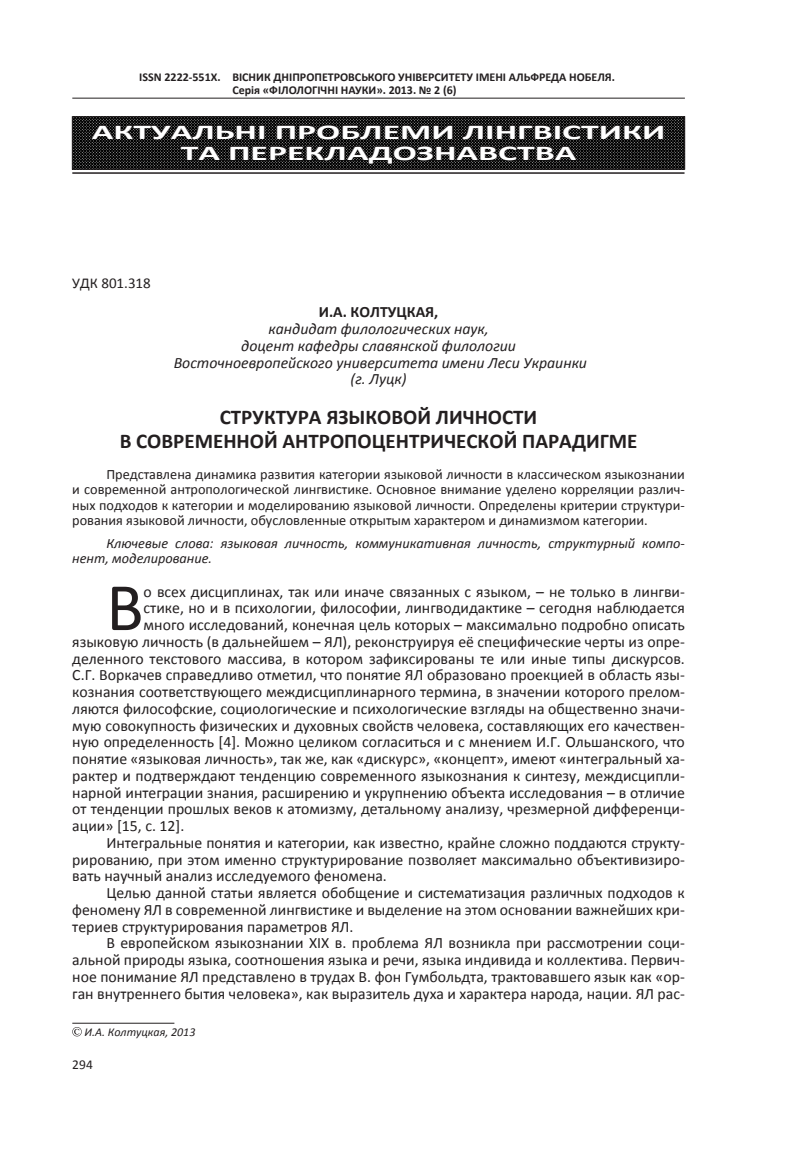
<style>
.page{position:relative;width:787px;height:1149px;background:#fff}
.page>*{position:absolute;margin:0;border:0;box-sizing:border-box;transform-origin:0 0}
.Буквица{font:68.55px "Calibri";color:#231f20}
.Название_статьи{font:700 21px "Calibri";color:#231f20}
.Рубрика{font:700 21px/21px "Calibri";color:#fff;text-align:center;scale:1.7 1}
.Буквица-2{font:15.75px "Calibri";color:#231f20}
.ОСНОВНОЙ{font:15.75px/16.8px "Calibri";color:#231f20;text-align:justify}
.место_работ{font:italic 15.75px "Calibri";color:#231f20}
.автор{font:700 15.75px "Calibri";color:#231f20}
.УДК{font:15px "Calibri";color:#231f20}
.анотация{font:14.25px/15px "Calibri";color:#231f20;text-align:justify}
.ключ_слова{font:italic 14.25px/15px "Calibri";color:#231f20}
.t1{font:13.5px "Calibri";color:#231f20}
.t2{font:700 12px/12.8px "Calibri";color:#231f20}
.знак_охрани{font:italic 12px "Calibri";color:#231f20}
</style>
<div class="page">
<hr style="left:72px;top:98px;width:613px;height:1px;background:#231f20">
<hr style="left:72px;top:1022px;width:102px;height:1px;background:#231f20">
<svg style="left:72px;top:1027px;width:10px;height:9px"></svg>
<img style="left:74px;top:119px;width:609px;height:48px">
<div style="left:72px;top:117px;width:613px;height:52px;border:1px solid #231f20"></div>
<hr style="left:72px;top:172px;width:612px;height:2px;background:#231f20">
<svg style="left:91px;top:118px;width:573px;height:46px"></svg>
<p class="t2" style="left:232px;top:71px;width:384px;text-indent:-93px">ISSN 2222-551Х. ВІСНИК ДНІПРОПЕТРОВСЬКОГО УНІВЕРСИТЕТУ ІМЕНІ АЛЬФРЕДА НОБЕЛЯ.<br>Серія «ФІЛОЛОГІЧНІ НАУКИ». 2013. № 2 (6)</p>
<p class="Рубрика" style="left:92px;top:121px;width:339px">АКТУАЛЬНІ ПРОБЛЕМИ ЛІНГВІСТИКИ<br>ТА ПЕРЕКЛАДОЗНАВСТВА</p>
<p class="УДК" style="left:72px;top:273px;width:80px">УДК 801.318</p>
<p class="автор" style="left:319px;top:302px;width:121px">И.А. КОЛТУЦКАЯ,</p>
<p class="место_работ" style="left:268px;top:318px;width:222px">кандидат филологических наук,</p>
<p class="место_работ" style="left:241px;top:335px;width:276px">доцент кафедры славянской филологии</p>
<p class="место_работ" style="left:174px;top:351px;width:415px">Восточноевропейского университета имени Леси Украинки</p>
<p class="место_работ" style="left:350px;top:368px;width:57px">(г. Луцк)</p>
<p class="Название_статьи" style="left:220px;top:404px;width:319px">СТРУКТУРА ЯЗЫКОВОЙ ЛИЧНОСТИ</p>
<p class="Название_статьи" style="left:120px;top:427px;width:519px">В СОВРЕМЕННОЙ АНТРОПОЦЕНТРИЧЕСКОЙ ПАРАДИГМЕ</p>
<p class="анотация" style="left:72px;top:467px;width:614px;text-indent:34px">Представлена динамика развития категории языковой личности в классическом языкознании и современной антропологической лингвистике. Основное внимание уделено корреляции различ&shy;ных подходов к категории и моделированию языковой личности. Определены критерии структури&shy;рования языковой личности, обусловленные открытым характером и динамизмом категории.</p>
<p class="ключ_слова" style="left:72px;top:535px;width:614px;text-indent:34px">Ключевые слова: языковая личность, коммуникативная личность, структурный компо&shy;нент, моделирование.</p>
<p class="Буквица" style="left:106px;top:563px;width:39px">В</p>
<p class="Буквица-2" style="left:144px;top:581px;width:543px">о всех дисциплинах, так или иначе связанных с языком, – не только в лингви-</p>
<p class="Буквица-2" style="left:144px;top:598px;width:543px">стике, но и в психологии, философии, лингводидактике – сегодня наблюдается</p>
<p class="Буквица-2" style="left:144px;top:614px;width:543px">много исследований, конечная цель которых – максимально подробно описать</p>
<p class="Буквица-2" style="left:72px;top:631px;width:614px">языковую личность (в дальнейшем – ЯЛ), реконструируя её специфические черты из опре-</p>
<p class="Буквица-2" style="left:72px;top:648px;width:614px">деленного текстового массива, в котором зафиксированы те или иные типы дискурсов.</p>
<p class="Буквица-2" style="left:72px;top:665px;width:614px">С.Г. Воркачев справедливо отметил, что понятие ЯЛ образовано проекцией в область язы-</p>
<p class="Буквица-2" style="left:72px;top:681px;width:614px">кознания соответствующего междисциплинарного термина, в значении которого прелом-</p>
<p class="Буквица-2" style="left:72px;top:698px;width:614px">ляются философские, социологические и психологические взгляды на общественно значи-</p>
<p class="Буквица-2" style="left:72px;top:715px;width:614px">мую совокупность физических и духовных свойств человека, составляющих его качествен-</p>
<p class="Буквица-2" style="left:72px;top:732px;width:614px">ную определенность [4]. Можно целиком согласиться и с мнением И.Г. Ольшанского, что</p>
<p class="Буквица-2" style="left:72px;top:748px;width:614px">понятие «языковая личность», так же, как «дискурс», «концепт», имеют «интегральный ха-</p>
<p class="Буквица-2" style="left:72px;top:765px;width:614px">рактер и подтверждают тенденцию современного языкознания к синтезу, междисципли-</p>
<p class="Буквица-2" style="left:72px;top:782px;width:614px">нарной интеграции знания, расширению и укрупнению объекта исследования – в отличие</p>
<p class="Буквица-2" style="left:72px;top:798px;width:614px">от тенденции прошлых веков к атомизму, детальному анализу, чрезмерной дифференци-</p>
<p class="Буквица-2" style="left:72px;top:815px;width:114px">ации» [15, с. 12].</p>
<p class="ОСНОВНОЙ" style="left:72px;top:834px;width:614px;text-indent:34px">Интегральные понятия и категории, как известно, крайне сложно поддаются структу&shy;рированию, при этом именно структурирование позволяет максимально объективизиро&shy;вать научный анализ исследуемого феномена.</p>
<p class="ОСНОВНОЙ" style="left:72px;top:884px;width:614px;text-indent:34px">Целью данной статьи является обобщение и систематизация различных подходов к феномену ЯЛ в современной лингвистике и выделение на этом основании важнейших кри&shy;териев структурирования параметров ЯЛ.</p>
<p class="ОСНОВНОЙ" style="left:72px;top:934px;width:614px;text-indent:34px">В европейском языкознании ХІХ в. проблема ЯЛ возникла при рассмотрении соци&shy;альной природы языка, соотношения языка и речи, языка индивида и коллектива. Первич&shy;ное понимание ЯЛ представлено в трудах В. фон Гумбольдта, трактовавшего язык как «ор&shy;ган внутреннего бытия человека», как выразитель духа и характера народа, нации. ЯЛ рас-</p>
<p class="знак_охрани" style="left:84px;top:1023px;width:112px">И.А. Колтуцкая, 2013</p>
<p class="t1" style="left:72px;top:1055px;width:22px">294</p>
</div>
